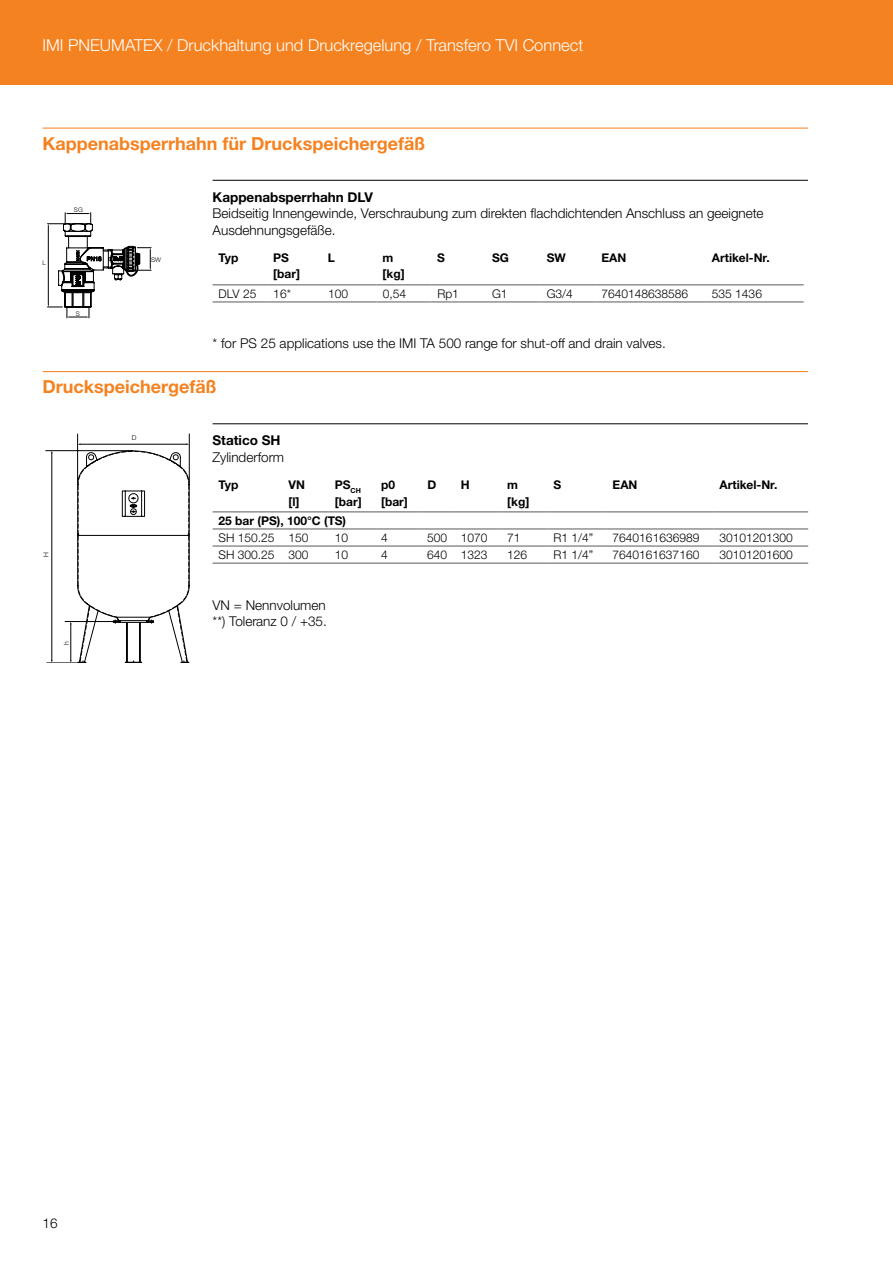
<style>
.page{position:relative;width:893px;height:1263px;background:#fff}
.page>*{position:absolute;margin:0;border:0;box-sizing:border-box;transform-origin:0 0}
.t1{font:700 18px "Helvetica Neue LTW1 G";color:#f58220}
.t2{font:300 16.5px "Helvetica Neue LTW1 G";color:#fff}
.t3{font:300 13.5px/16.5px "Helvetica Neue LTW1 G";color:#000}
.t4{font:700 13.5px "Helvetica Neue LTW1 G";color:#000}
.t5{font:300 12px "Helvetica Neue LTW1 G";color:#000}
.t6{font:700 12px/16.5px "Helvetica Neue LTW1 G";color:#000}
.t7{font:300 6.75px "Helvetica Neue LT";color:#000}
.t8{font:300 6.45px "Helvetica Neue LTW1 G";color:#000}
</style>
<div class="page">
<div style="left:0;top:0;width:893px;height:85px;background:#f58220"></div>
<hr style="left:43px;top:128px;width:765px;height:1px;background:#f58220">
<hr style="left:213px;top:180px;width:595px;height:1px;background:#000">
<hr style="left:43px;top:371px;width:765px;height:1px;background:#f58220">
<hr style="left:213px;top:423px;width:595px;height:1px;background:#000">
<hr style="left:213px;top:284px;width:54px;height:1px;background:#58595b">
<hr style="left:213px;top:302px;width:54px;height:1px;background:#58595b">
<hr style="left:267px;top:284px;width:55px;height:1px;background:#58595b">
<hr style="left:267px;top:302px;width:55px;height:1px;background:#58595b">
<hr style="left:322px;top:284px;width:55px;height:1px;background:#58595b">
<hr style="left:322px;top:302px;width:55px;height:1px;background:#58595b">
<hr style="left:377px;top:284px;width:54px;height:1px;background:#58595b">
<hr style="left:377px;top:302px;width:54px;height:1px;background:#58595b">
<hr style="left:431px;top:284px;width:55px;height:1px;background:#58595b">
<hr style="left:431px;top:302px;width:55px;height:1px;background:#58595b">
<hr style="left:486px;top:284px;width:55px;height:1px;background:#58595b">
<hr style="left:486px;top:302px;width:55px;height:1px;background:#58595b">
<hr style="left:541px;top:284px;width:54px;height:1px;background:#58595b">
<hr style="left:541px;top:302px;width:54px;height:1px;background:#58595b">
<hr style="left:595px;top:284px;width:111px;height:1px;background:#58595b">
<hr style="left:595px;top:302px;width:111px;height:1px;background:#58595b">
<hr style="left:706px;top:284px;width:98px;height:1px;background:#58595b">
<hr style="left:706px;top:302px;width:98px;height:1px;background:#58595b">
<hr style="left:213px;top:511px;width:70px;height:1px;background:#58595b">
<hr style="left:283px;top:511px;width:46px;height:1px;background:#58595b">
<hr style="left:329px;top:511px;width:46px;height:1px;background:#58595b">
<hr style="left:375px;top:511px;width:46px;height:1px;background:#58595b">
<hr style="left:421px;top:511px;width:34px;height:1px;background:#58595b">
<hr style="left:455px;top:511px;width:46px;height:1px;background:#58595b">
<hr style="left:501px;top:511px;width:46px;height:1px;background:#58595b">
<hr style="left:547px;top:511px;width:60px;height:1px;background:#58595b">
<hr style="left:607px;top:511px;width:107px;height:1px;background:#58595b">
<hr style="left:714px;top:511px;width:94px;height:1px;background:#58595b">
<hr style="left:213px;top:529px;width:70px;height:1px;background:#58595b">
<hr style="left:283px;top:529px;width:46px;height:1px;background:#58595b">
<hr style="left:329px;top:529px;width:46px;height:1px;background:#58595b">
<hr style="left:375px;top:529px;width:46px;height:1px;background:#58595b">
<hr style="left:421px;top:529px;width:34px;height:1px;background:#58595b">
<hr style="left:455px;top:529px;width:46px;height:1px;background:#58595b">
<hr style="left:501px;top:529px;width:46px;height:1px;background:#58595b">
<hr style="left:547px;top:529px;width:60px;height:1px;background:#58595b">
<hr style="left:607px;top:529px;width:107px;height:1px;background:#58595b">
<hr style="left:714px;top:529px;width:94px;height:1px;background:#58595b">
<hr style="left:213px;top:546px;width:70px;height:1px;background:#58595b">
<hr style="left:213px;top:563px;width:70px;height:1px;background:#58595b">
<hr style="left:283px;top:546px;width:46px;height:1px;background:#58595b">
<hr style="left:283px;top:563px;width:46px;height:1px;background:#58595b">
<hr style="left:329px;top:546px;width:46px;height:1px;background:#58595b">
<hr style="left:329px;top:563px;width:46px;height:1px;background:#58595b">
<hr style="left:375px;top:546px;width:46px;height:1px;background:#58595b">
<hr style="left:375px;top:563px;width:46px;height:1px;background:#58595b">
<hr style="left:421px;top:546px;width:34px;height:1px;background:#58595b">
<hr style="left:421px;top:563px;width:34px;height:1px;background:#58595b">
<hr style="left:455px;top:546px;width:46px;height:1px;background:#58595b">
<hr style="left:455px;top:563px;width:46px;height:1px;background:#58595b">
<hr style="left:501px;top:546px;width:46px;height:1px;background:#58595b">
<hr style="left:501px;top:563px;width:46px;height:1px;background:#58595b">
<hr style="left:547px;top:546px;width:60px;height:1px;background:#58595b">
<hr style="left:547px;top:563px;width:60px;height:1px;background:#58595b">
<hr style="left:607px;top:546px;width:107px;height:1px;background:#58595b">
<hr style="left:607px;top:563px;width:107px;height:1px;background:#58595b">
<hr style="left:714px;top:546px;width:94px;height:1px;background:#58595b">
<hr style="left:714px;top:563px;width:94px;height:1px;background:#58595b">
<svg style="left:47px;top:213px;width:104px;height:105px"></svg>
<hr style="left:80px;top:444px;width:107px;height:1px;background:#000">
<hr style="left:77px;top:434px;width:1px;height:48px;background:#000">
<hr style="left:189px;top:434px;width:1px;height:48px;background:#000">
<hr style="left:46px;top:450px;width:87px;height:1px;background:#000">
<hr style="left:65px;top:621px;width:48px;height:1px;background:#000">
<hr style="left:47px;top:663px;width:38px;height:1px;background:#000">
<hr style="left:52px;top:452px;width:1px;height:209px;background:#000">
<svg style="left:70px;top:451px;width:120px;height:212px"></svg>
<p class="t2" style="left:43px;top:35px;width:542px">IMI PNEUMATEX / Druckhaltung und Druckregelung / Transfero TVI Connect</p>
<h1 class="t1" style="left:43px;top:132px;width:384px">Kappenabsperrhahn für Druckspeichergefäß</h1>
<p class="t4" style="left:213px;top:189px;width:162px">Kappenabsperrhahn DLV</p>
<p class="t3" style="left:213px;top:205px;width:552px">Beidseitig Innengewinde, Verschraubung zum direkten flachdichtenden Anschluss an geeignete<br>Ausdehnungsgefäße.</p>
<p class="t6" style="left:219px;top:249px;width:21px">Typ</p>
<p class="t6" style="left:273px;top:249px;width:28px">PS [bar]</p>
<p class="t6" style="left:328px;top:249px;width:9px">L</p>
<p class="t6" style="left:383px;top:249px;width:24px">m [kg]</p>
<p class="t6" style="left:437px;top:249px;width:9px">S</p>
<p class="t6" style="left:492px;top:249px;width:18px">SG</p>
<p class="t6" style="left:547px;top:249px;width:21px">SW</p>
<p class="t6" style="left:601px;top:249px;width:26px">EAN</p>
<p class="t6" style="left:712px;top:249px;width:60px">Artikel-Nr.</p>
<p class="t5" style="left:219px;top:286px;width:39px">DLV 25</p>
<p class="t5" style="left:273px;top:286px;width:19px">16*</p>
<p class="t5" style="left:328px;top:286px;width:22px">100</p>
<p class="t5" style="left:383px;top:286px;width:25px">0,54</p>
<p class="t5" style="left:437px;top:286px;width:23px">Rp1</p>
<p class="t5" style="left:492px;top:286px;width:17px">G1</p>
<p class="t5" style="left:547px;top:286px;width:28px">G3/4</p>
<p class="t5" style="left:601px;top:286px;width:88px">7640148638586</p>
<p class="t5" style="left:712px;top:286px;width:52px">535 1436</p>
<p class="t3" style="left:213px;top:335px;width:455px">* for PS 25 applications use the IMI TA 500 range for shut-off and drain valves.</p>
<h1 class="t1" style="left:43px;top:376px;width:176px">Druckspeichergefäß</h1>
<p class="t4" style="left:213px;top:432px;width:69px">Statico SH</p>
<p class="t3" style="left:213px;top:449px;width:73px">Zylinderform</p>
<p class="t6" style="left:219px;top:476px;width:21px">Typ</p>
<p class="t6" style="left:289px;top:476px;width:18px">VN [l]</p>
<p class="t6" style="left:335px;top:476px;width:28px">PS<sub>CH </sub>[bar]</p>
<p class="t6" style="left:381px;top:476px;width:28px">p0 [bar]</p>
<p class="t6" style="left:427px;top:476px;width:10px">D</p>
<p class="t6" style="left:461px;top:476px;width:10px">H</p>
<p class="t6" style="left:507px;top:476px;width:24px">m [kg]</p>
<p class="t6" style="left:553px;top:476px;width:9px">S</p>
<p class="t6" style="left:613px;top:476px;width:26px">EAN</p>
<p class="t6" style="left:720px;top:476px;width:60px">Artikel-Nr.</p>
<p class="t6" style="left:219px;top:512px;width:129px">25 bar (PS), 100°C (TS)</p>
<p class="t5" style="left:219px;top:530px;width:91px">SH 150.25 150</p>
<p class="t5" style="left:335px;top:530px;width:15px">10</p>
<p class="t5" style="left:381px;top:530px;width:8px">4</p>
<p class="t5" style="left:427px;top:530px;width:62px">500 1070</p>
<p class="t5" style="left:507px;top:530px;width:15px">71</p>
<p class="t5" style="left:553px;top:530px;width:41px">R1 1/4”</p>
<p class="t5" style="left:613px;top:530px;width:88px">7640161636989</p>
<p class="t5" style="left:719px;top:530px;width:75px">30101201300</p>
<p class="t5" style="left:219px;top:547px;width:91px">SH 300.25 300</p>
<p class="t5" style="left:335px;top:547px;width:15px">10</p>
<p class="t5" style="left:381px;top:547px;width:8px">4</p>
<p class="t5" style="left:427px;top:547px;width:62px">640 1323</p>
<p class="t5" style="left:507px;top:547px;width:22px">126</p>
<p class="t5" style="left:553px;top:547px;width:41px">R1 1/4”</p>
<p class="t5" style="left:613px;top:547px;width:88px">7640161637160</p>
<p class="t5" style="left:719px;top:547px;width:75px">30101201600</p>
<p class="t8" style="left:74px;top:206px;width:10px">SG</p>
<p class="t8" style="left:151px;top:256px;width:11px">SW</p>
<p class="t8" style="left:43px;top:259px;width:5px">L</p>
<p class="t8" style="left:76px;top:309px;width:6px">S</p>
<p class="t7" style="left:132px;top:433px;width:6px">D</p>
<p class="t7" style="left:42px;top:557px;width:6px;rotate:-90deg">H</p>
<p class="t7" style="left:62px;top:645px;width:5px;rotate:-90deg">h</p>
<p class="t3" style="left:213px;top:596px;width:116px">VN = Nennvolumen **) Toleranz 0 / +35.</p>
<p class="t3" style="left:43px;top:1215px;width:17px">16</p>
</div>
